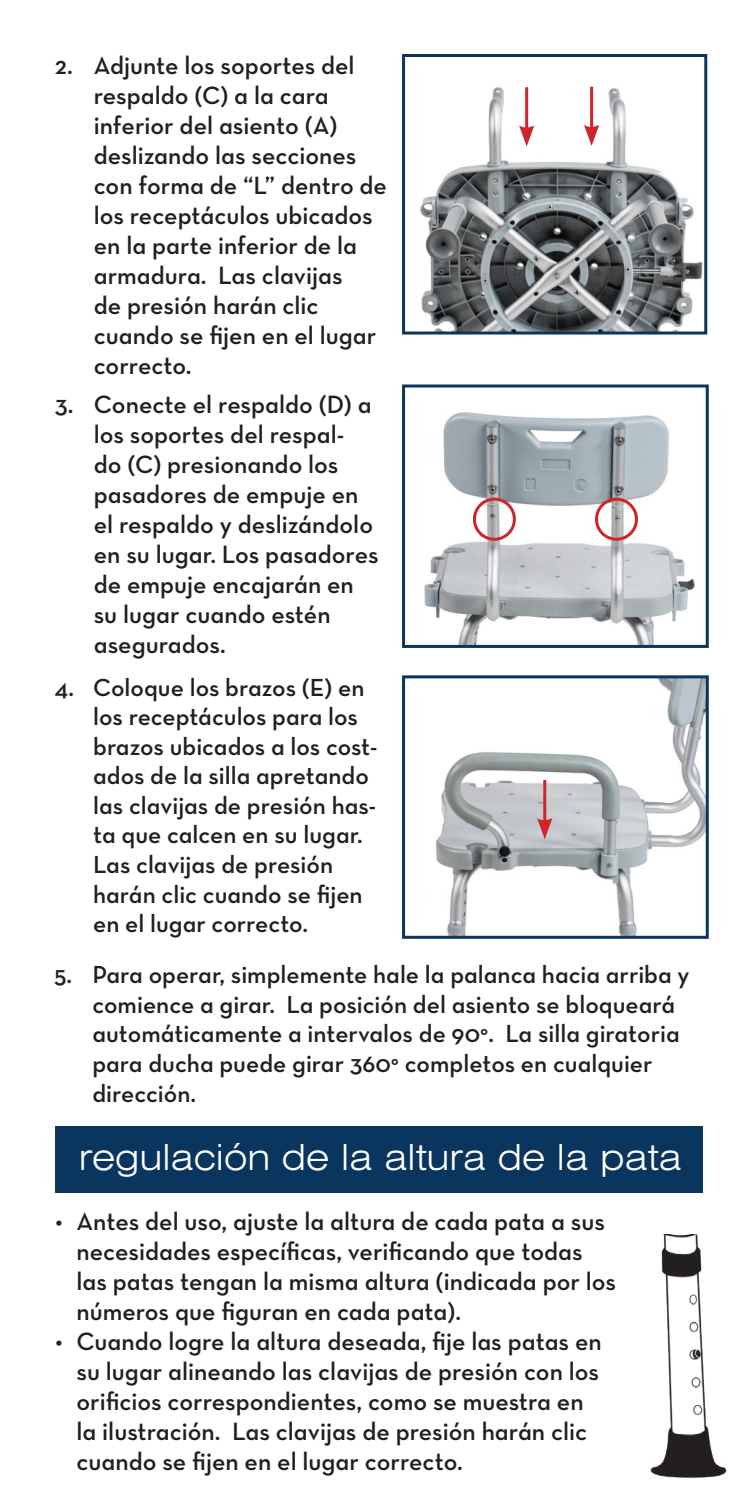
<style>
.page{position:relative;width:756px;height:1512px;background:#fff}
.page>*{position:absolute;margin:0;border:0;box-sizing:border-box;transform-origin:0 0}
.t1{font:300 expanded 36px "Swiss 721 BT";color:#fff}
.t2{font:25.5px/30px "Neutraface Text Demi Alt";color:#231f20}
.t3{font:25.2px/29.4px "Neutraface Text Demi Alt";color:#231f20}
</style>
<div class="page">
<div style="left:55px;top:1127px;width:648px;height:66px;background:#0a355e"></div>
<img style="left:650px;top:1234px;width:77px;height:245px">
<div style="left:653px;top:1205px;width:54px;height:30px;background:#fff;border-radius:50%"></div>
<img style="left:420px;top:86px;width:283px;height:245px">
<div style="left:402px;top:54px;width:305px;height:281px;border:3px solid #0a355e"></div>
<hr style="left:525px;top:87px;width:3px;height:43px;background:#d1232a">
<svg style="left:519px;top:125px;width:15px;height:21px"></svg>
<hr style="left:590px;top:87px;width:3px;height:43px;background:#d1232a">
<svg style="left:584px;top:125px;width:15px;height:21px"></svg>
<img style="left:424px;top:412px;width:271px;height:232px">
<div style="left:402px;top:385px;width:307px;height:263px;border:3px solid #0a355e"></div>
<div style="left:473px;top:498px;width:43px;height:43px;border:3px solid #d1232a;border-radius:50%"></div>
<div style="left:595px;top:498px;width:43px;height:43px;border:3px solid #d1232a;border-radius:50%"></div>
<img style="left:435px;top:679px;width:270px;height:256px">
<div style="left:402px;top:675px;width:307px;height:264px;border:3px solid #0a355e"></div>
<hr style="left:543px;top:780px;width:3px;height:43px;background:#d1232a">
<svg style="left:537px;top:818px;width:15px;height:21px"></svg>
<p class="t2" style="left:94px;top:50px;width:295px;text-indent:-39px">2. Adjunte los soportes del respaldo (C) a la cara inferior del asiento (A) deslizando las secciones con forma de “L” dentro de los receptáculos ubicados en la parte inferior de la armadura. Las clavijas<br>de presión harán clic cuando se fijen en el lugar correcto.</p>
<p class="t2" style="left:94px;top:390px;width:286px;text-indent:-39px">3. Conecte el respaldo (D) a los soportes del respal-<br>do (C) presionando los pasadores de empuje en el respaldo y deslizándolo en su lugar. Los pasadores de empuje encajarán en su lugar cuando estén asegurados.</p>
<p class="t3" style="left:93px;top:672px;width:286px;text-indent:-38px">4. Coloque los brazos (E) en los receptáculos para los brazos ubicados a los cost&shy;ados de la silla apretando las clavijas de presión has&shy;ta que calcen en su lugar.<br>Las clavijas de presión harán clic cuando se fijen en el lugar correcto.</p>
<p class="t3" style="left:92px;top:960px;width:599px;text-indent:-38px">5. Para operar, simplemente hale la palanca hacia arriba y comience a girar. La posición del asiento se bloqueará automáticamente a intervalos de 90°. La silla giratoria para ducha puede girar 360° completos en cualquier dirección.</p>
<p class="t1" style="left:79px;top:1136px;width:605px">regulación de la altura de la pata</p>
<p class="t2" style="left:76px;top:1207px;width:541px;text-indent:-21px">• Antes del uso, ajuste la altura de cada pata a sus necesidades específicas, verificando que todas las patas tengan la misma altura (indicada por los números que figuran en cada pata).</p>
<p class="t2" style="left:76px;top:1327px;width:527px;text-indent:-21px">• Cuando logre la altura deseada, fije las patas en su lugar alineando las clavijas de presión con los orificios correspondientes, como se muestra en la ilustración. Las clavijas de presión harán clic cuando se fijen en el lugar correcto.</p>
</div>
